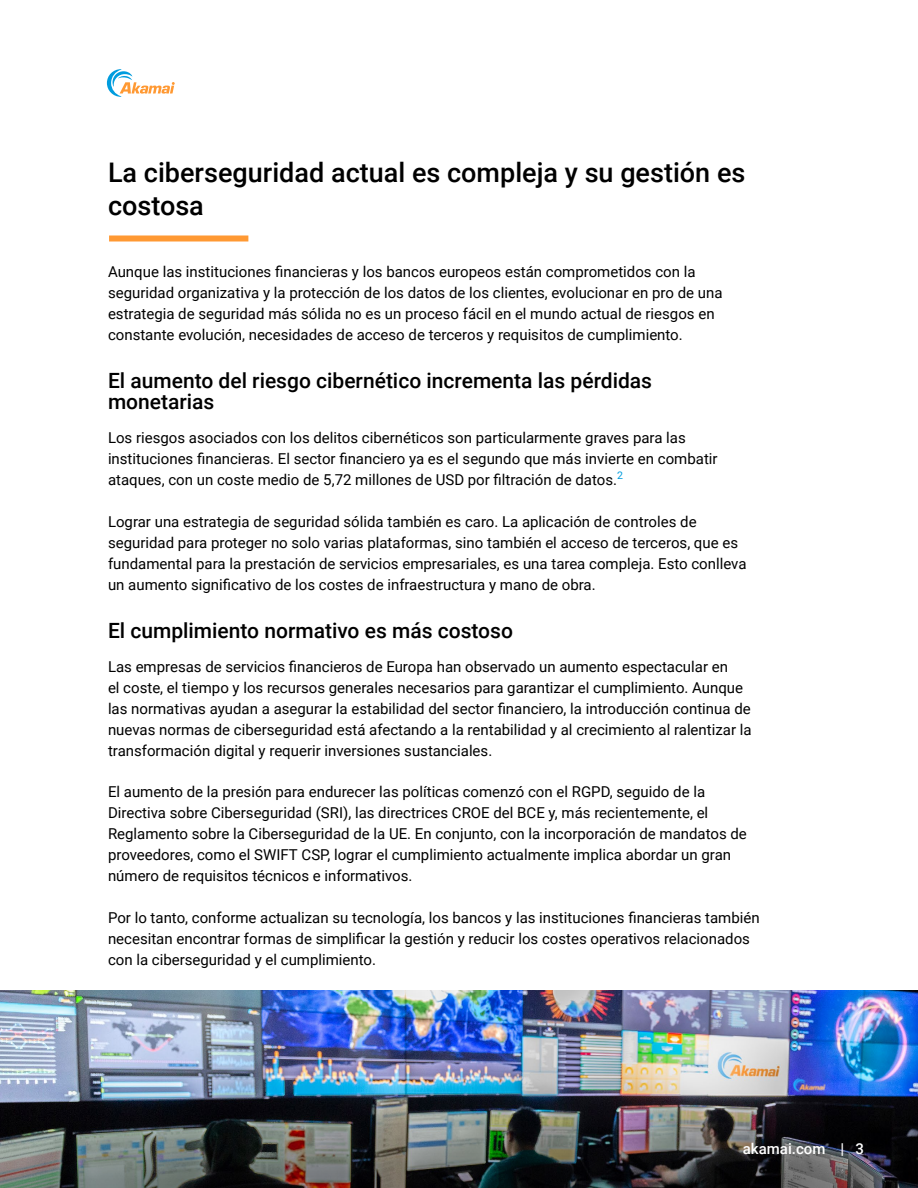
<style>
.page{position:relative;width:918px;height:1188px;background:#fff}
.page>*{position:absolute;margin:0;border:0;box-sizing:border-box;transform-origin:0 0}
.t1{font:500 27px/33px "Roboto";color:#000}
.t2{font:500 21px/21px "Roboto";color:#000}
.t3{font:15px/21px "Roboto";color:#000}
.t4{font:500 15px "Roboto";color:#fff}
</style>
<div class="page">
<svg style="left:107px;top:69px;width:68px;height:28px"></svg>
<div style="left:109px;top:236px;width:139px;height:6px;background:#f93"></div>
<img style="left:0;top:990px;width:918px;height:80px">
<img style="left:0;top:1070px;width:918px;height:118px">
<h1 class="t1" style="left:108px;top:155px;width:639px">La ciberseguridad actual es compleja y su gestión es costosa</h1>
<p class="t3" style="left:108px;top:260px;width:616px">Aunque las instituciones financieras y los bancos europeos están comprometidos con la seguridad organizativa y la protección de los datos de los clientes, evolucionar en pro de una estrategia de seguridad más sólida no es un proceso fácil en el mundo actual de riesgos en constante evolución, necesidades de acceso de terceros y requisitos de cumplimiento.</p>
<h2 class="t2" style="left:108px;top:369px;width:546px">El aumento del riesgo cibernético incrementa las pérdidas monetarias</h2>
<p class="t3" style="left:108px;top:427px;width:611px">Los riesgos asociados con los delitos cibernéticos son particularmente graves para las instituciones financieras. El sector financiero ya es el segundo que más invierte en combatir ataques, con un coste medio de 5,72 millones de USD por filtración de datos.<sup>2</sup></p>
<p class="t3" style="left:108px;top:510px;width:640px">Lograr una estrategia de seguridad sólida también es caro. La aplicación de controles de seguridad para proteger no solo varias plataformas, sino también el acceso de terceros, que es fundamental para la prestación de servicios empresariales, es una tarea compleja. Esto conlleva un aumento significativo de los costes de infraestructura y mano de obra.</p>
<h2 class="t2" style="left:108px;top:619px;width:407px">El cumplimiento normativo es más costoso</h2>
<p class="t3" style="left:108px;top:656px;width:645px">Las empresas de servicios financieros de Europa han observado un aumento espectacular en<br>el coste, el tiempo y los recursos generales necesarios para garantizar el cumplimiento. Aunque las normativas ayudan a asegurar la estabilidad del sector financiero, la introducción continua de nuevas normas de ciberseguridad está afectando a la rentabilidad y al crecimiento al ralentizar la transformación digital y requerir inversiones sustanciales.</p>
<p class="t3" style="left:108px;top:781px;width:640px">El aumento de la presión para endurecer las políticas comenzó con el RGPD, seguido de la Directiva sobre Ciberseguridad (SRI), las directrices CROE del BCE y, más recientemente, el Reglamento sobre la Ciberseguridad de la UE. En conjunto, con la incorporación de mandatos de proveedores, como el SWIFT CSP, lograr el cumplimiento actualmente implica abordar un gran número de requisitos técnicos e informativos.</p>
<p class="t3" style="left:108px;top:906px;width:653px">Por lo tanto, conforme actualizan su tecnología, los bancos y las instituciones financieras también necesitan encontrar formas de simplificar la gestión y reducir los costes operativos relacionados con la ciberseguridad y el cumplimiento.</p>
<p class="t4" style="left:743px;top:1139px;width:123px">akamai.com | 3</p>
</div>
